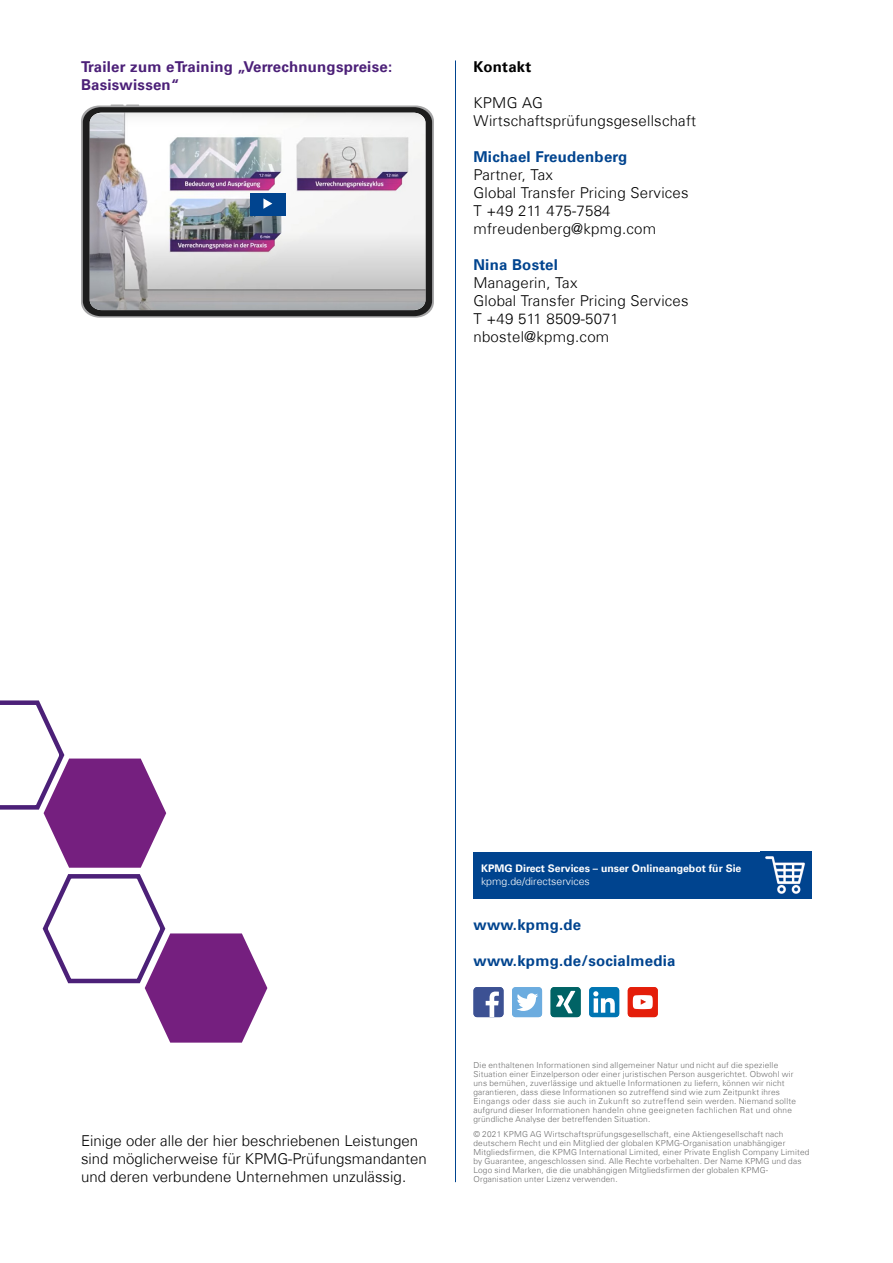
<style>
.page{position:relative;width:893px;height:1263px;background:#fff}
.page>*{position:absolute;margin:0;border:0;box-sizing:border-box;transform-origin:0 0}
.t1{font:300 15px/18px "Universfor KPMG";letter-spacing:.015em;color:#000}
.t2{font:700 15px "Universfor KPMG";letter-spacing:.015em;color:#00448f}
.t3{font:700 15px/18px "Universfor KPMG";letter-spacing:.015em;color:#4c2078}
.t4{font:700 15px "Universfor KPMG";letter-spacing:.015em;color:#000}
.t5{font:700 10.5px "Universfor KPMG";color:#fff}
.t6{font:300 10.5px "Universfor KPMG";color:#fff}
.t7{font:300 8.25px/9px "Universfor KPMG";letter-spacing:.025em;color:#6e6e6e}
</style>
<div class="page">
<hr style="left:455px;top:60px;width:1px;height:1122px;background:#00448f">
<svg style="left:81px;top:105px;width:353px;height:213px;background:#b1b1b2"></svg>
<svg style="left:111px;top:105px;width:28px;height:2px"></svg>
<svg style="left:83px;top:107px;width:349px;height:209px;background:#303030"></svg>
<img style="left:90px;top:113px;width:335px;height:197px">
<svg style="left:0;top:700px;width:268px;height:343px"></svg>
<div style="left:250px;top:193px;width:36px;height:22px;background:#00448f"></div>
<svg style="left:263px;top:198px;width:9px;height:11px"></svg>
<div style="left:473px;top:852px;width:290px;height:47px;background:#00448f"></div>
<img style="left:763px;top:852px;width:49px;height:47px">
<div style="left:473px;top:987px;width:30px;height:30px;background:#3c5193;border-radius:4px"></div>
<svg style="left:486px;top:991px;width:13px;height:26px"></svg>
<div style="left:512px;top:987px;width:30px;height:30px;background:#6cacdf;border-radius:4px"></div>
<svg style="left:517px;top:993px;width:21px;height:18px"></svg>
<div style="left:551px;top:987px;width:30px;height:30px;background:#006365;border-radius:4px"></div>
<svg style="left:556px;top:991px;width:19px;height:22px"></svg>
<div style="left:589px;top:987px;width:30px;height:30px;background:#0075b2;border-radius:4px"></div>
<svg style="left:593px;top:991px;width:22px;height:22px"></svg>
<div style="left:628px;top:987px;width:30px;height:30px;background:#e41e0a;border-radius:4px"></div>
<svg style="left:633px;top:995px;width:20px;height:14px"></svg>
<h1 class="t3" style="left:81px;top:58px;width:313px">Trailer zum eTraining „Verrechnungspreise:<br>Basiswissen“</h1>
<h1 class="t4" style="left:473px;top:58px;width:59px">Kontakt</h1>
<h1 class="t1" style="left:473px;top:94px;width:224px">KPMG AG<br>Wirtschaftsprüfungsgesellschaft</h1>
<h1 class="t2" style="left:473px;top:148px;width:155px">Michael Freudenberg</h1>
<h1 class="t1" style="left:473px;top:166px;width:217px">Partner, Tax<br>Global Transfer Pricing Services<br>T +49 211 475-7584 mfreudenberg@kpmg.com</h1>
<h1 class="t2" style="left:473px;top:256px;width:86px">Nina Bostel</h1>
<h1 class="t1" style="left:473px;top:274px;width:217px">Managerin, Tax<br>Global Transfer Pricing Services<br>T +49 511 8509-5071 nbostel@kpmg.com</h1>
<h1 class="t1" style="left:81px;top:1131px;width:347px">Einige oder alle der hier beschriebenen Leistungen sind möglicherweise für KPMG-Prüfungsmandanten und deren verbundene Unternehmen unzulässig.</h1>
<p class="t5" style="left:481px;top:862px;width:262px">KPMG Direct Services – unser Onlineangebot für Sie</p>
<p class="t6" style="left:481px;top:875px;width:110px">kpmg.de/directservices</p>
<h1 class="t2" style="left:473px;top:916px;width:109px">www.kpmg.de</h1>
<h1 class="t2" style="left:473px;top:952px;width:204px">www.kpmg.de/socialmedia</h1>
<p class="t7" style="left:473px;top:1061px;width:324px">Die enthaltenen Informationen sind allgemeiner Natur und nicht auf die spezielle Situation einer Einzelperson oder einer juristischen Person ausgerichtet. Obwohl wir uns bemühen, zuverlässige und aktuelle Informationen zu liefern, können wir nicht garantieren, dass diese Informationen so zutreffend sind wie zum Zeitpunkt ihres Eingangs oder dass sie auch in Zukunft so zutreffend sein werden. Niemand sollte aufgrund dieser Informationen handeln ohne geeigneten fachlichen Rat und ohne gründliche Analyse der betreffenden Situation.</p>
<p class="t7" style="left:473px;top:1130px;width:338px">© 2021 KPMG AG Wirtschaftsprüfungsgesellschaft, eine Aktiengesellschaft nach deutschem Recht und ein Mitglied der globalen KPMG-Organisation unabhängiger Mitgliedsfirmen, die KPMG International Limited, einer Private English Company Limited by Guarantee, angeschlossen sind. Alle Rechte vorbehalten. Der Name KPMG und das Logo sind Marken, die die unabhängigen Mitgliedsfirmen der globalen KPMG-Organisation unter Lizenz verwenden.</p>
</div>
